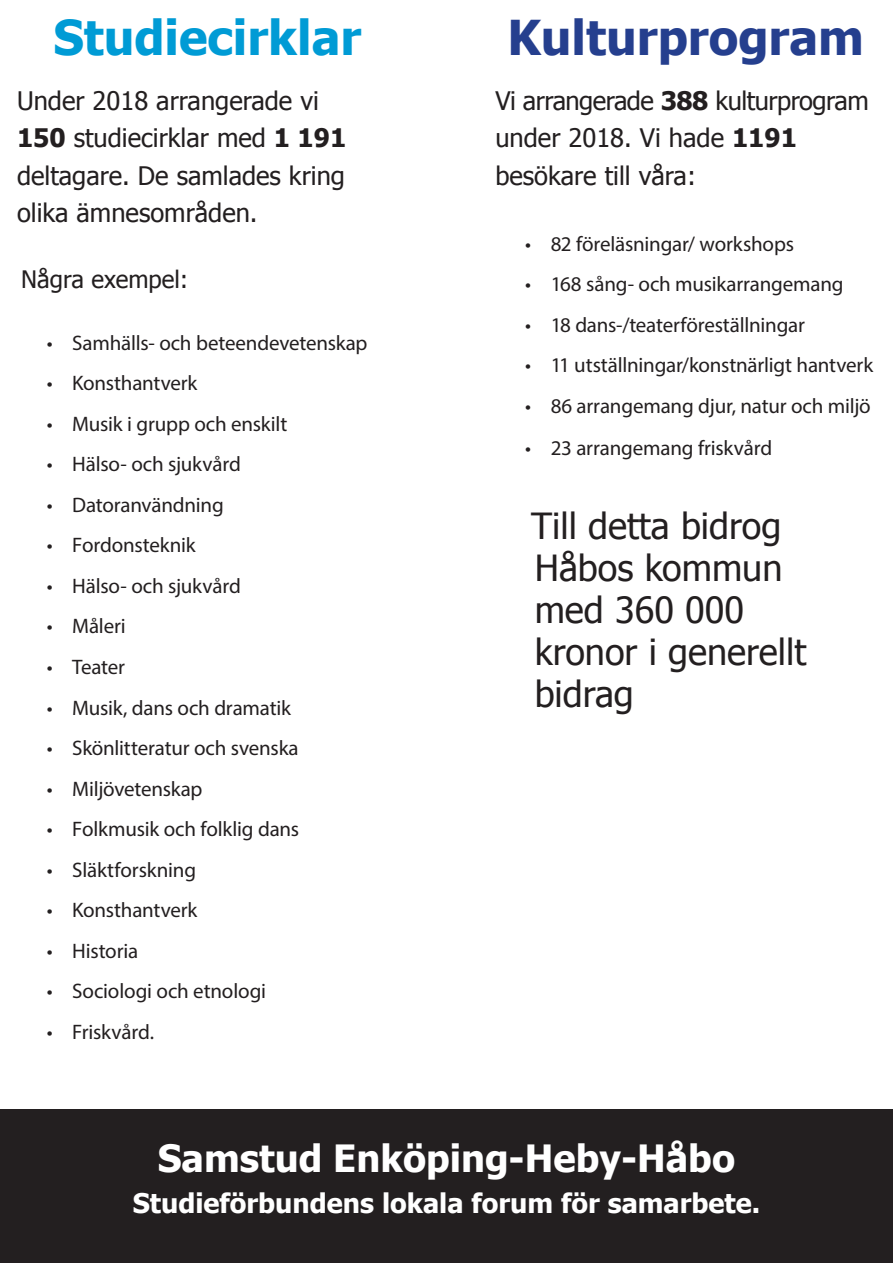
<style>
.page{position:relative;width:893px;height:1263px;background:#fff}
.page>*{position:absolute;margin:0;border:0;box-sizing:border-box;transform-origin:0 0}
.Rubrik_1{font:700 48px "Tahoma";color:#009bd5}
.Rubrik_1-2{font:700 48px "Tahoma";color:#253f8e}
.Rubrik_Samstud_vit{font:700 37.5px "Tahoma";color:#fff}
.t1{font:36px "Tahoma";color:#231f20}
.Rubrik_2{font:700 27px "Tahoma";color:#fff}
.Rubrik_4{font:25.5px/37.5px "Tahoma";color:#231f20}
.Rubrik_4-2{font:25.5px/37.5px "Tahoma";letter-spacing:-.02em;color:#231f20}
.Rubrik_3{font:24px "Tahoma";color:#231f20}
.t2{font:21px "Myriad Pro";letter-spacing:-.01em;color:#231f20}
.s1{font-weight:700}
</style>
<div class="page">
<div style="left:0;top:1110px;width:893px;height:153px;background:#231f20"></div>
<p class="Rubrik_1" style="left:53px;top:4px;width:309px">Studiecirklar</p>
<p class="Rubrik_4" style="left:17px;top:80px;width:331px">Under 2018 arrangerade vi<br><span class="s1">150</span> studiecirklar med <span class="s1">1 191 </span>deltagare. De samlades kring olika ämnesområden.</p>
<p class="Rubrik_3" style="left:21px;top:263px;width:169px">Några exempel:</p>
<p class="t2" style="left:47px;top:330px;width:322px">• Samhälls- och beteendevetenskap</p>
<p class="t2" style="left:47px;top:370px;width:152px">• Konsthantverk</p>
<p class="t2" style="left:47px;top:411px;width:242px">• Musik i grupp och enskilt</p>
<p class="t2" style="left:47px;top:451px;width:196px">• Hälso- och sjukvård</p>
<p class="t2" style="left:47px;top:492px;width:179px">• Datoranvändning</p>
<p class="t2" style="left:47px;top:532px;width:150px">• Fordonsteknik</p>
<p class="t2" style="left:47px;top:573px;width:196px">• Hälso- och sjukvård</p>
<p class="t2" style="left:47px;top:613px;width:81px">• Måleri</p>
<p class="t2" style="left:47px;top:654px;width:80px">• Teater</p>
<p class="t2" style="left:47px;top:694px;width:246px">• Musik, dans och dramatik</p>
<p class="t2" style="left:47px;top:735px;width:253px">• Skönlitteratur och svenska</p>
<p class="t2" style="left:47px;top:775px;width:157px">• Miljövetenskap</p>
<p class="t2" style="left:47px;top:816px;width:254px">• Folkmusik och folklig dans</p>
<p class="t2" style="left:47px;top:856px;width:151px">• Släktforskning</p>
<p class="t2" style="left:47px;top:897px;width:152px">• Konsthantverk</p>
<p class="t2" style="left:47px;top:937px;width:93px">• Historia</p>
<p class="t2" style="left:47px;top:978px;width:221px">• Sociologi och etnologi</p>
<p class="t2" style="left:47px;top:1018px;width:109px">• Friskvård.</p>
<p class="Rubrik_1-2" style="left:507px;top:4px;width:358px">Kulturprogram</p>
<p class="Rubrik_4-2" style="left:495px;top:80px;width:375px">Vi arrangerade <span class="s1">388</span> kulturprogram under 2018. Vi hade <span class="s1">1191 </span>besökare till våra:</p>
<p class="t2" style="left:525px;top:231px;width:270px">• 82 föreläsningar/ workshops</p>
<p class="t2" style="left:525px;top:271px;width:320px">• 168 sång- och musikarrangemang</p>
<p class="t2" style="left:525px;top:312px;width:281px">• 18 dans-/teaterföreställningar</p>
<p class="t2" style="left:525px;top:352px;width:350px">• 11 utställningar/konstnärligt hantverk</p>
<p class="t2" style="left:525px;top:393px;width:347px">• 86 arrangemang djur, natur och miljö</p>
<p class="t2" style="left:525px;top:435px;width:249px">• 23 arrangemang friskvård</p>
<p class="t1" style="left:531px;top:501px;width:252px">Till detta bidrog</p>
<p class="t1" style="left:535px;top:543px;width:249px">Håbos kommun</p>
<p class="t1" style="left:535px;top:585px;width:211px">med 360 000</p>
<p class="t1" style="left:535px;top:627px;width:273px">kronor i generellt</p>
<p class="t1" style="left:535px;top:669px;width:101px">bidrag</p>
<p class="Rubrik_Samstud_vit" style="left:158px;top:1132px;width:579px">Samstud Enköping-Heby-Håbo</p>
<p class="Rubrik_2" style="left:133px;top:1184px;width:629px">Studieförbundens lokala forum för samarbete.</p>
</div>
